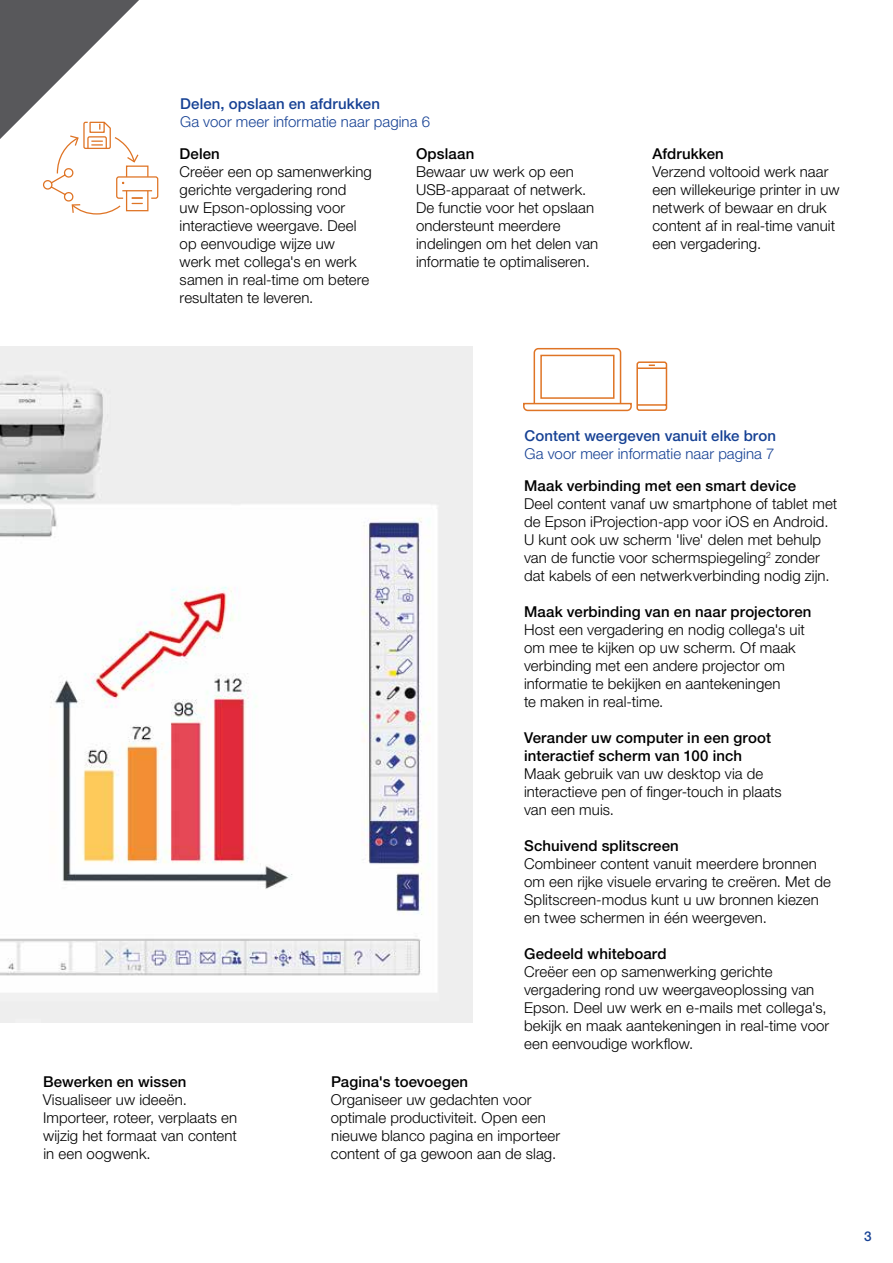
<style>
.page{position:relative;width:893px;height:1263px;background:#fff}
.page>*{position:absolute;margin:0;border:0;box-sizing:border-box;transform-origin:0 0}
.t1{font:300 15px/18px "Helvetica Neue LT Pro";letter-spacing:.005em;color:#000}
.t2{font:500 15px/18px "Helvetica Neue LT Pro";letter-spacing:.01em;color:#000}
.t3{font:300 15px "Helvetica Neue LT Pro";letter-spacing:.005em;color:#164194}
.t4{font:500 15px "Helvetica Neue LT Pro";letter-spacing:.005em;color:#164194}
.t5{font:500 13.5px "Helvetica Neue LT Pro";color:#164194}
</style>
<div class="page">
<svg style="left:0;top:0;width:159px;height:199px"></svg>
<img style="left:0;top:347px;width:472px;height:675px">
<hr style="left:122px;top:190px;width:30px;height:1px;background:#df7425">
<div style="left:116px;top:176px;width:42px;height:23px;border:1px solid #df7425;border-radius:2px"></div>
<svg style="left:42px;top:121px;width:107px;height:94px"></svg>
<svg style="left:523px;top:347px;width:145px;height:65px"></svg>
<p class="t4" style="left:180px;top:94px;width:201px">Delen, opslaan en afdrukken</p>
<p class="t3" style="left:180px;top:112px;width:251px">Ga voor meer informatie naar pagina 6</p>
<p class="t2" style="left:180px;top:144px;width:42px">Delen</p>
<p class="t1" style="left:180px;top:162px;width:194px">Creëer een op samenwerking gerichte vergadering rond<br>uw Epson-oplossing voor interactieve weergave. Deel op eenvoudige wijze uw<br>werk met collega's en werk samen in real-time om betere resultaten te leveren.</p>
<p class="t2" style="left:416px;top:144px;width:60px">Opslaan</p>
<p class="t1" style="left:416px;top:162px;width:184px">Bewaar uw werk op een<br>USB-apparaat of netwerk.<br>De functie voor het opslaan ondersteunt meerdere indelingen om het delen van informatie te optimaliseren.</p>
<p class="t2" style="left:652px;top:144px;width:73px">Afdrukken</p>
<p class="t1" style="left:652px;top:162px;width:189px">Verzend voltooid werk naar een willekeurige printer in uw netwerk of bewaar en druk content af in real-time vanuit een vergadering.</p>
<p class="t2" style="left:43px;top:1073px;width:145px">Bewerken en wissen</p>
<p class="t1" style="left:43px;top:1090px;width:196px">Visualiseer uw ideeën.<br>Importeer, roteer, verplaats en wijzig het formaat van content in een oogwenk.</p>
<p class="t4" style="left:524px;top:427px;width:253px">Content weergeven vanuit elke bron</p>
<p class="t3" style="left:524px;top:444px;width:251px">Ga voor meer informatie naar pagina 7</p>
<p class="t2" style="left:524px;top:477px;width:274px">Maak verbinding met een smart device</p>
<p class="t1" style="left:524px;top:495px;width:315px">Deel content vanaf uw smartphone of tablet met de Epson iProjection-app voor iOS en Android.<br>U kunt ook uw scherm 'live' delen met behulp van de functie voor schermspiegeling<sup>2</sup> zonder dat kabels of een netwerkverbinding nodig zijn.</p>
<p class="t2" style="left:524px;top:603px;width:289px">Maak verbinding van en naar projectoren</p>
<p class="t1" style="left:524px;top:621px;width:282px">Host een vergadering en nodig collega's uit om mee te kijken op uw scherm. Of maak verbinding met een andere projector om informatie te bekijken en aantekeningen<br>te maken in real-time.</p>
<p class="t2" style="left:524px;top:729px;width:248px">Verander uw computer in een groot interactief scherm van 100 inch</p>
<p class="t1" style="left:524px;top:765px;width:259px">Maak gebruik van uw desktop via de interactieve pen of finger-touch in plaats van een muis.</p>
<p class="t2" style="left:524px;top:837px;width:156px">Schuivend splitscreen</p>
<p class="t1" style="left:524px;top:855px;width:308px">Combineer content vanuit meerdere bronnen om een rijke visuele ervaring te creëren. Met de Splitscreen-modus kunt u uw bronnen kiezen en twee schermen in één weergeven.</p>
<p class="t2" style="left:524px;top:945px;width:144px">Gedeeld whiteboard</p>
<p class="t1" style="left:524px;top:963px;width:307px">Creëer een op samenwerking gerichte vergadering rond uw weergaveoplossing van Epson. Deel uw werk en e-mails met collega's, bekijk en maak aantekeningen in real-time voor een eenvoudige workflow.</p>
<p class="t2" style="left:331px;top:1073px;width:139px">Pagina's toevoegen</p>
<p class="t1" style="left:331px;top:1090px;width:231px">Organiseer uw gedachten voor optimale productiviteit. Open een nieuwe blanco pagina en importeer content of ga gewoon aan de slag.</p>
<p class="t5" style="left:864px;top:1228px;width:9px">3</p>
</div>
